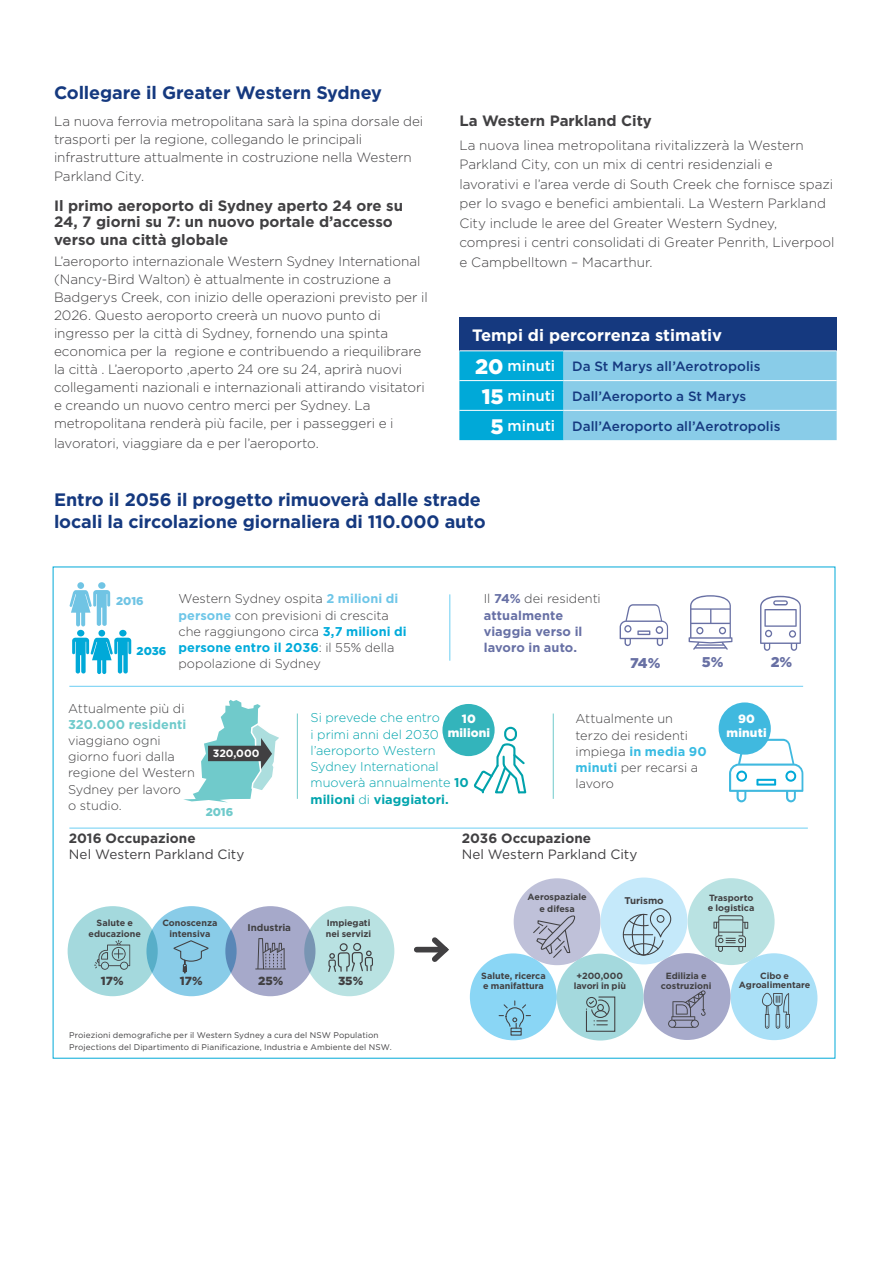
<style>
.page{position:relative;width:889px;height:1263px;background:#fff}
.page>*{position:absolute;margin:0;border:0;box-sizing:border-box;transform-origin:0 0}
.t1{font:700 18px/22.5px "Gotham";letter-spacing:-.01em;color:#15397f}
.t2{font:700 16.5px "Gotham";color:#fff}
.H3_bold{font:700 15px/16.5px "Gotham";color:#414042}
.Body_Copy{font:500 15px "Gotham";color:#fff}
.t3{font:900 14.1px "Gotham";color:#6870a4}
.Body_Copy-2{font:300 13.5px/18px "Gotham";letter-spacing:-.005em;color:#414042}
.Body_Copy-3{font:500 13.5px "Gotham";color:#15397f}
.t4{font:13.5px "Gotham";color:#414042}
.t5{font:700 13.5px "Gotham";letter-spacing:.005em;color:#414042}
.t6{font:300 12.75px/16.2px "Gotham";color:#414042}
.t7{font:300 12.75px/16.2px "Gotham";letter-spacing:.005em;color:#00a4ad}
.t8{font:700 12.75px/16.2px "Gotham";letter-spacing:.005em;color:#6770a5}
.t9{font:700 12.75px "Gotham";letter-spacing:.005em;color:#6fcacb}
.t10{font:900 12px/14.5px "Gotham";letter-spacing:.015em;color:#fff;text-align:center}
.t11{font:900 11.7px "Gotham";color:#414042}
.t12{font:900 11.25px "Gotham";color:#70c4e4}
.t13{font:900 11.25px "Gotham";color:#00a9d8}
.t14{font:900 11.25px "Gotham";color:#70cacb}
.t15{font:700 10.65px "Gotham";color:#fff}
.t16{font:700 9.75px "Gotham";color:#414042}
.t17{font:700 9px/10.5px "Gotham";color:#414042;text-align:center}
.t18{font:8.25px/12px "Gotham";letter-spacing:.015em;color:#414042}
.s1{font-weight:900;font-size:21px}
.s2{font-weight:700;color:#6ec6e8}
.s3{font-weight:700;color:#00abdb}
.s4{font-weight:300;color:#414042}
.s5{font-weight:700}
.s6{font-weight:700;color:#38bbe2}
</style>
<div class="page">
<div style="left:687px;top:878px;width:87px;height:87px;background:#b9e2e2;border-radius:50%"></div>
<div style="left:730px;top:953px;width:87px;height:87px;background:#aae0f7;border-radius:50%"></div>
<svg style="left:183px;top:700px;width:96px;height:102px"></svg>
<svg style="left:688px;top:595px;width:44px;height:55px"></svg>
<svg style="left:619px;top:604px;width:49px;height:42px"></svg>
<svg style="left:760px;top:596px;width:41px;height:55px"></svg>
<svg style="left:729px;top:739px;width:74px;height:63px"></svg>
<div style="left:718px;top:702px;width:53px;height:53px;background:#40b9df;border-radius:50%"></div>
<div style="left:442px;top:704px;width:52px;height:52px;background:#33b4bb;border-radius:50%"></div>
<svg style="left:762px;top:993px;width:28px;height:36px"></svg>
<div style="left:513px;top:878px;width:87px;height:87px;background:#bfc1d9;border-radius:50%"></div>
<div style="left:600px;top:877px;width:87px;height:87px;background:#c5e9fa;border-radius:50%"></div>
<div style="left:470px;top:953px;width:87px;height:87px;background:#8ad6f5;border-radius:50%"></div>
<svg style="left:70px;top:582px;width:61px;height:92px"></svg>
<div style="left:77px;top:582px;width:7px;height:7px;background:#70c4e4;border-radius:50%"></div>
<div style="left:68px;top:906px;width:90px;height:90px;background:#a4d9dd;border-radius:50%"></div>
<div style="left:146px;top:906px;width:91px;height:90px;background:#89cce8;border-radius:50%"></div>
<div style="left:304px;top:906px;width:90px;height:90px;background:#b9e2e2;border-radius:50%"></div>
<div style="left:225px;top:906px;width:90px;height:90px;background:#a6a9ca;border-radius:50%"></div>
<svg style="left:255px;top:938px;width:31px;height:31px"></svg>
<div style="left:417px;top:947px;width:28px;height:5px;background:#414042"></div>
<svg style="left:427px;top:937px;width:22px;height:25px"></svg>
<svg style="left:173px;top:940px;width:36px;height:57px"></svg>
<div style="left:557px;top:954px;width:86px;height:86px;background:#a4d9dd;border-radius:50%"></div>
<div style="left:643px;top:953px;width:87px;height:87px;background:#a6a9ca;border-radius:50%"></div>
<svg style="left:94px;top:940px;width:36px;height:30px"></svg>
<svg style="left:328px;top:943px;width:45px;height:29px"></svg>
<svg style="left:668px;top:990px;width:37px;height:38px"></svg>
<svg style="left:713px;top:915px;width:35px;height:37px"></svg>
<svg style="left:532px;top:915px;width:44px;height:44px"></svg>
<div style="left:650px;top:908px;width:21px;height:29px;border:1px solid #414042;border-radius:10px"></div>
<svg style="left:622px;top:913px;width:42px;height:43px"></svg>
<div style="left:504px;top:727px;width:13px;height:14px;border:2px solid #00a2ab;border-radius:5px"></div>
<svg style="left:472px;top:741px;width:55px;height:53px"></svg>
<svg style="left:585px;top:996px;width:31px;height:36px"></svg>
<svg style="left:499px;top:1001px;width:31px;height:31px"></svg>
<hr style="left:297px;top:713px;width:1px;height:86px;background:#70cacb">
<hr style="left:69px;top:686px;width:734px;height:1px;background:#6bcef3">
<hr style="left:69px;top:828px;width:739px;height:1px;background:#6bcef3">
<hr style="left:553px;top:713px;width:1px;height:86px;background:#70cacb">
<hr style="left:449px;top:594px;width:1px;height:67px;background:#6bcef3">
<div style="left:459px;top:318px;width:377px;height:33px;background:#15397f"></div>
<svg style="left:459px;top:351px;width:377px;height:89px;background:#64c2e3"></svg>
<hr style="left:459px;top:350px;width:104px;height:1px;background:#fff">
<hr style="left:563px;top:350px;width:273px;height:1px;background:#fff">
<hr style="left:459px;top:380px;width:104px;height:1px;background:#fff">
<hr style="left:563px;top:380px;width:273px;height:1px;background:#fff">
<hr style="left:459px;top:410px;width:104px;height:1px;background:#fff">
<hr style="left:563px;top:410px;width:273px;height:1px;background:#fff">
<h2 class="t1" style="left:54px;top:82px;width:329px">Collegare il Greater Western Sydney</h2>
<p class="Body_Copy-2" style="left:54px;top:112px;width:371px">La nuova ferrovia metropolitana sarà la spina dorsale dei trasporti per la regione, collegando le principali infrastrutture attualmente in costruzione nella Western</p>
<p class="Body_Copy-2" style="left:54px;top:167px;width:92px">Parkland City.</p>
<h3 class="H3_bold" style="left:54px;top:197px;width:350px">Il primo aeroporto di Sydney aperto 24 ore su<br>24, 7 giorni su 7: un nuovo portale d’accesso</h3>
<h3 class="H3_bold" style="left:54px;top:232px;width:176px">verso una città globale</h3>
<p class="Body_Copy-2" style="left:54px;top:252px;width:375px">L’aeroporto internazionale Western Sydney International (Nancy-Bird Walton) è attualmente in costruzione a Badgerys Creek, con inizio delle operazioni previsto per il 2026. Questo aeroporto creerà un nuovo punto di ingresso per la città di Sydney, fornendo una spinta economica per la regione e contribuendo a riequilibrare la città . L’aeroporto ,aperto 24 ore su 24, aprirà nuovi collegamenti nazionali e internazionali attirando visitatori e creando un nuovo centro merci per Sydney. La metropolitana renderà più facile, per i passeggeri e i</p>
<p class="Body_Copy-2" style="left:54px;top:433px;width:266px">lavoratori, viaggiare da e per l’aeroporto.</p>
<h3 class="H3_bold" style="left:459px;top:112px;width:194px">La Western Parkland City</h3>
<p class="Body_Copy-2" style="left:459px;top:135px;width:376px;line-height:19.5px">La nuova linea metropolitana rivitalizzerà la Western Parkland City, con un mix di centri residenziali e lavorativi e l’area verde di South Creek che fornisce spazi per lo svago e benefici ambientali. La Western Parkland City include le aree del Greater Western Sydney, compresi i centri consolidati di Greater Penrith, Liverpool e Campbelltown – Macarthur.</p>
<h3 class="t2" style="left:472px;top:324px;width:251px">Tempi di percorrenza stimativ</h3>
<p class="Body_Copy" style="left:475px;top:356px;width:81px"><span class="s1">20</span> minuti</p>
<p class="Body_Copy-3" style="left:572px;top:357px;width:190px">Da St Marys all’Aerotropolis</p>
<p class="Body_Copy" style="left:482px;top:386px;width:75px"><span class="s1">15</span> minuti</p>
<p class="Body_Copy-3" style="left:572px;top:387px;width:176px">Dall’Aeroporto a St Marys</p>
<p class="Body_Copy" style="left:490px;top:415px;width:66px"><span class="s1">5</span> minuti</p>
<p class="Body_Copy-3" style="left:572px;top:417px;width:210px">Dall’Aeroporto all’Aerotropolis</p>
<h2 class="t1" style="left:54px;top:488px;width:433px">Entro il 2056 il progetto rimuoverà dalle strade locali la circolazione giornaliera di 110.000 auto</h2>
<p class="t6" style="left:178px;top:590px;width:230px">Western Sydney ospita <span class="s2">2 milioni di persone</span> con previsioni di crescita che raggiungono circa <span class="s3">3,7 milioni di persone entro il 2036</span>: il 55% della popolazione di Sydney</p>
<p class="t6" style="left:68px;top:700px;width:118px">Attualmente più di</p>
<p class="t9" style="left:68px;top:716px;width:120px">320.000 residenti</p>
<p class="t6" style="left:68px;top:732px;width:128px">viaggiano ogni giorno fuori dalla regione del Western<br>Sydney per lavoro<br>o studio.</p>
<p class="t8" style="left:484px;top:591px;width:119px"><span class="s4">Il</span> 74% <span class="s4">dei residenti </span>attualmente viaggia verso il lavoro in auto.</p>
<p class="t12" style="left:116px;top:593px;width:29px">2016</p>
<p class="t13" style="left:137px;top:643px;width:31px">2036</p>
<p class="t3" style="left:630px;top:653px;width:32px">74%</p>
<p class="t3" style="left:702px;top:653px;width:23px">5%</p>
<p class="t3" style="left:770px;top:652px;width:23px">2%</p>
<p class="t7" style="left:310px;top:709px;width:160px">Si prevede che entro<br>i primi anni del 2030 l’aeroporto Western<br>Sydney International muoverà annualmente <span class="s5">10 milioni</span> di <span class="s5">viaggiatori.</span></p>
<p class="t10" style="left:448px;top:711px;width:44px">10 milioni</p>
<p class="t6" style="left:575px;top:710px;width:133px">Attualmente un terzo dei residenti impiega <span class="s6">in media 90 minuti</span> per recarsi a lavoro</p>
<p class="t10" style="left:726px;top:711px;width:42px">90 minuti</p>
<p class="t15" style="left:213px;top:746px;width:48px">320,000</p>
<p class="t14" style="left:206px;top:804px;width:29px">2016</p>
<p class="t5" style="left:69px;top:829px;width:128px">2016 Occupazione</p>
<p class="t4" style="left:69px;top:846px;width:177px">Nel Western Parkland City</p>
<p class="t17" style="left:89px;top:918px;width:54px">Salute e educazione</p>
<p class="t17" style="left:162px;top:918px;width:56px">Conoscenza intensiva</p>
<p class="t16" style="left:247px;top:921px;width:45px">Industria</p>
<p class="t17" style="left:326px;top:918px;width:47px;text-align:left">Impiegati nei servizi</p>
<p class="t11" style="left:101px;top:972px;width:24px">17%</p>
<p class="t11" style="left:180px;top:972px;width:24px">17%</p>
<p class="t11" style="left:258px;top:972px;width:27px">25%</p>
<p class="t11" style="left:338px;top:972px;width:27px">35%</p>
<p class="t18" style="left:69px;top:1029px;width:324px">Proiezioni demografiche per il Western Sydney a cura del NSW Population<br>Projections del Dipartimento di Pianificazione, Industria e Ambiente del NSW.</p>
<p class="t5" style="left:462px;top:829px;width:131px">2036 Occupazione</p>
<p class="t4" style="left:462px;top:846px;width:177px">Nel Western Parkland City</p>
<p class="t17" style="left:527px;top:891px;width:61px;line-height:11.6px">Aerospaziale e difesa</p>
<p class="t16" style="left:624px;top:894px;width:41px">Turismo</p>
<p class="t17" style="left:708px;top:892px;width:48px;line-height:10.1px;text-align:left">Trasporto e logistica</p>
<p class="t17" style="left:481px;top:970px;width:66px;text-align:left">Salute, ricerca e manifattura</p>
<p class="t17" style="left:573px;top:971px;width:54px;line-height:10.1px">+200,000 lavori in più</p>
<p class="t17" style="left:661px;top:971px;width:52px;line-height:10.1px">Edilizia e costruzioni</p>
<p class="t17" style="left:739px;top:971px;width:73px;line-height:9px">Cibo e<br>Agroalimentare</p>
</div>
